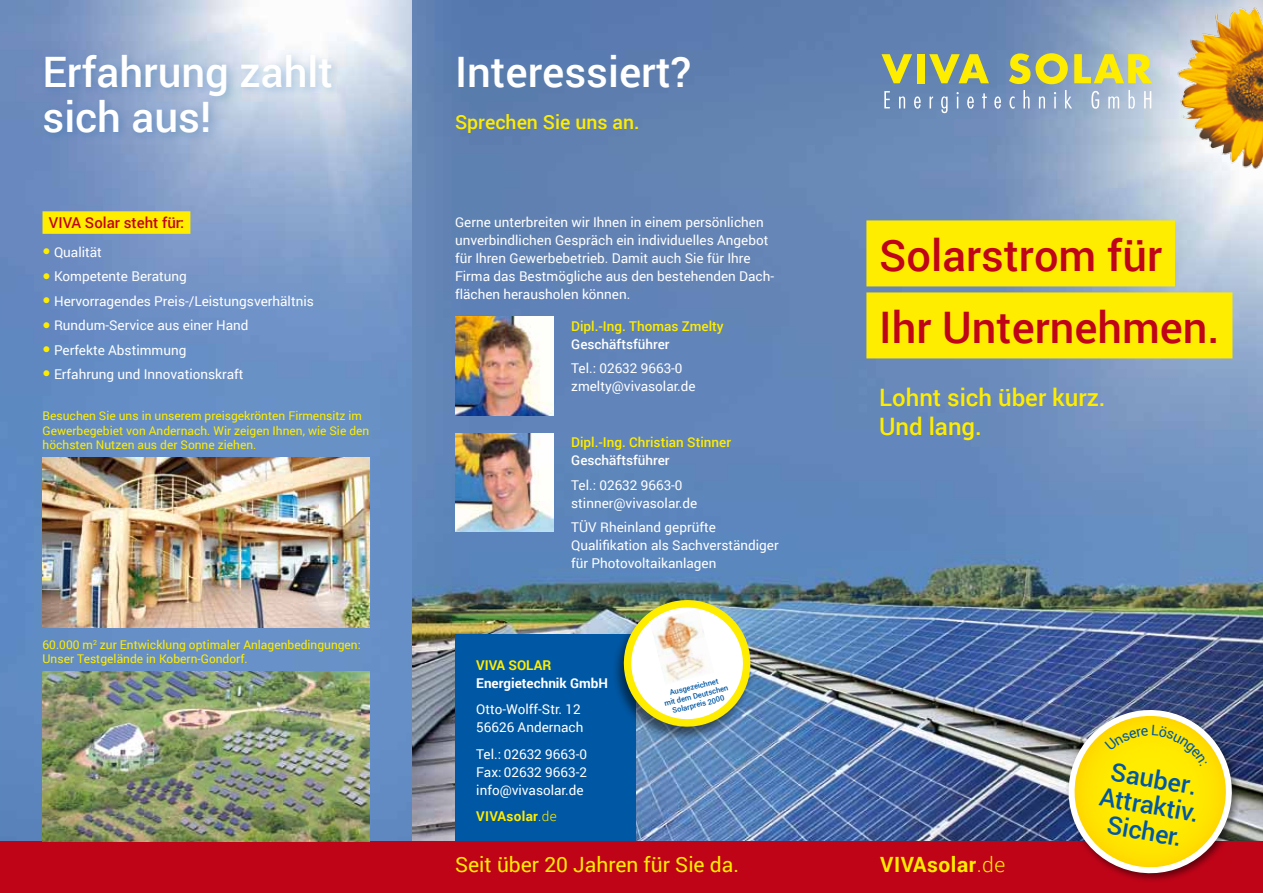
<style>
.page{position:relative;width:1263px;height:893px;background:#fff}
.page>*{position:absolute;margin:0;border:0;box-sizing:border-box;transform-origin:0 0}
.t1{font:500 43.5px/72px "Roboto";color:#c00418}
.t2{font:500 42px/45px "Roboto";color:#fff}
.t3{font:500 25.2px/26.4px "Roboto";color:#0057a3;text-align:center}
.t4{font:500 24px/28.8px "Roboto";color:#ffed00}
.t5{font:21px "Roboto";color:#ffed00}
.t6{font:700 21px "Roboto";letter-spacing:.025em;color:#ffed00}
.t7{font:500 19.5px "Roboto";color:#ffed00}
.t8{font:500 15px "Roboto";color:#c00418}
.t9{font:13.5px/18px "Roboto";color:#fff}
.t10{font:500 13.5px "Roboto";color:#ffed00}
.t11{font:500 13.5px "Roboto";color:#fff}
.t12{font:700 13.5px "Roboto";color:#ffed00}
.t13{font:700 13.5px "Roboto";color:#fff}
.t14{font:12px/14.4px "Roboto";color:#ffed00}
.t15{font:500 7.5px/9px "Roboto";color:#0057a3;text-align:center}
.s1{font-family:"Tahoma";color:#ffed00}
.s2{font-weight:300}
</style>
<div class="page">
<img style="left:0;top:0;width:412px;height:842px">
<img style="left:412px;top:0;width:851px;height:842px">
<div style="left:455px;top:634px;width:181px;height:208px;background:#0057a3"></div>
<svg style="left:884px;top:91px;width:6px;height:17px"></svg>
<svg style="left:899px;top:96px;width:6px;height:12px"></svg>
<svg style="left:914px;top:96px;width:7px;height:13px"></svg>
<svg style="left:929px;top:96px;width:4px;height:12px"></svg>
<svg style="left:941px;top:96px;width:6px;height:17px"></svg>
<svg style="left:956px;top:92px;width:3px;height:16px"></svg>
<svg style="left:967px;top:96px;width:7px;height:13px"></svg>
<svg style="left:982px;top:93px;width:5px;height:15px"></svg>
<svg style="left:994px;top:96px;width:7px;height:13px"></svg>
<svg style="left:1009px;top:96px;width:6px;height:13px"></svg>
<svg style="left:1023px;top:90px;width:6px;height:18px"></svg>
<svg style="left:1039px;top:96px;width:6px;height:12px"></svg>
<svg style="left:1054px;top:92px;width:2px;height:16px"></svg>
<svg style="left:1065px;top:90px;width:7px;height:18px"></svg>
<svg style="left:1091px;top:91px;width:8px;height:18px"></svg>
<svg style="left:1108px;top:96px;width:11px;height:12px"></svg>
<svg style="left:1128px;top:90px;width:7px;height:19px"></svg>
<svg style="left:1144px;top:91px;width:7px;height:17px"></svg>
<svg style="left:881px;top:54px;width:31px;height:29px"></svg>
<div style="left:917px;top:54px;width:7px;height:29px;background:#ffed00"></div>
<svg style="left:929px;top:54px;width:60px;height:29px;background:#b1b859"></svg>
<svg style="left:1009px;top:53px;width:59px;height:31px;background:#bfc255"></svg>
<svg style="left:1074px;top:54px;width:78px;height:29px;background:#d2d25d"></svg>
<div style="left:866px;top:220px;width:309px;height:66px;background:#ffed00"></div>
<div style="left:866px;top:292px;width:366px;height:66px;background:#ffed00"></div>
<img style="left:455px;top:317px;width:98px;height:98px">
<img style="left:455px;top:433px;width:98px;height:99px">
<div style="left:0;top:842px;width:1263px;height:51px;background:#c00418"></div>
<img style="left:1171px;top:0;width:92px;height:174px">
<div style="left:1065px;top:706px;width:177px;height:177px;background:#000;opacity:.5"></div>
<img style="left:43px;top:458px;width:327px;height:170px">
<div style="left:39px;top:49px;width:303px;height:94px;background:#0057a3;opacity:.25"></div>
<div style="left:43px;top:211px;width:147px;height:23px;background:#ffed00"></div>
<img style="left:43px;top:672px;width:327px;height:170px">
<div style="left:612px;top:599px;width:142px;height:143px;background:#000;opacity:.5"></div>
<img style="left:621px;top:598px;width:132px;height:132px">
<img style="left:649px;top:609px;width:65px;height:76px">
<svg style="left:1062px;top:703px;width:176px;height:177px"></svg>
<h2 class="t2" style="left:43px;top:47px;width:292px">Erfahrung zahlt sich aus!</h2>
<p class="t8" style="left:49px;top:212px;width:137px">VIVA Solar steht für:</p>
<p class="t9" style="left:43px;top:243px;width:61px"><span class="s1">●</span> Qualität</p>
<p class="t9" style="left:43px;top:267px;width:146px"><span class="s1">●</span> Kompetente Beratung</p>
<p class="t9" style="left:43px;top:291px;width:273px"><span class="s1">●</span> Hervorragendes Preis-/Leistungsverhältnis</p>
<p class="t9" style="left:43px;top:316px;width:208px"><span class="s1">●</span> Rundum-Service aus einer Hand</p>
<p class="t9" style="left:43px;top:340px;width:145px"><span class="s1">●</span> Perfekte Abstimmung</p>
<p class="t9" style="left:43px;top:365px;width:202px"><span class="s1">●</span> Erfahrung und Innovationskraft</p>
<p class="t14" style="left:43px;top:409px;width:328px">Besuchen Sie uns in unserem preisgekrönten Firmensitz im<br>Gewerbegebiet von Andernach. Wir zeigen Ihnen, wie Sie den höchsten Nutzen aus der Sonne ziehen.</p>
<p class="t14" style="left:43px;top:637px;width:320px">60.000 m<sup>2</sup> zur Entwicklung optimaler Anlagenbedingungen:<br>Unser Testgelände in Kobern-Gondorf.</p>
<h2 class="t2" style="left:455px;top:47px;width:238px">Interessiert?</h2>
<h3 class="t7" style="left:455px;top:108px;width:186px">Sprechen Sie uns an.</h3>
<p class="t9" style="left:455px;top:212px;width:320px">Gerne unterbreiten wir Ihnen in einem persönlichen unverbindlichen Gespräch ein individuelles Angebot für Ihren Gewerbebetrieb. Damit auch Sie für Ihre Firma das Bestmögliche aus den bestehenden Dach&shy;flächen herausholen können.</p>
<p class="t10" style="left:571px;top:317px;width:154px">Dipl.-Ing. Thomas Zmelty</p>
<p class="t11" style="left:571px;top:335px;width:100px">Geschäftsführer</p>
<p class="t9" style="left:571px;top:359px;width:126px">Tel.: 02632 9663-0 zmelty@vivasolar.de</p>
<p class="t10" style="left:571px;top:433px;width:161px">Dipl.-Ing. Christian Stinner</p>
<p class="t11" style="left:571px;top:451px;width:100px">Geschäftsführer</p>
<p class="t9" style="left:571px;top:475px;width:128px">Tel.: 02632 9663-0 stinner@vivasolar.de</p>
<p class="t9" style="left:571px;top:518px;width:209px">TÜV Rheinland geprüfte<br>Qualifikation als Sachverständiger für Photovoltaikanlagen</p>
<p class="t12" style="left:476px;top:655px;width:77px">VIVA SOLAR</p>
<p class="t13" style="left:476px;top:673px;width:133px">Energietechnik GmbH</p>
<p class="t9" style="left:476px;top:700px;width:109px">Otto-Wolff-Str. 12<br>56626 Andernach</p>
<p class="t9" style="left:476px;top:744px;width:112px;text-align:justify">Tel.: 02632 9663-0<br>Fax: 02632 9663-2 info@vivasolar.de</p>
<p class="t12" style="left:476px;top:807px;width:9px">viva</p>
<p class="t12" style="left:506px;top:807px;width:52px">solar<span class="s2">.de</span></p>
<p class="t15" style="left:661px;top:690px;width:67px;rotate:-14deg">Ausgezeichnet<br>mit dem Deutschen<br>Solarpreis 2000</p>
<h1 class="t1" style="left:879px;top:218px;width:342px">Solarstrom für<br>Ihr Unternehmen.</h1>
<h3 class="t4" style="left:879px;top:383px;width:228px">Lohnt sich über kurz.<br>Und lang.</h3>
<h3 class="t3" style="left:1107px;top:756px;width:102px;rotate:10deg">Sauber.<br>Attraktiv.<br>Sicher.</h3>
<h3 class="t5" style="left:455px;top:849px;width:286px">Seit über 20 Jahren für Sie da.</h3>
<h3 class="t6" style="left:880px;top:849px;width:13px">viva</h3>
<h3 class="t6" style="left:927px;top:849px;width:80px">solar<span class="s2">.de</span></h3>
</div>
